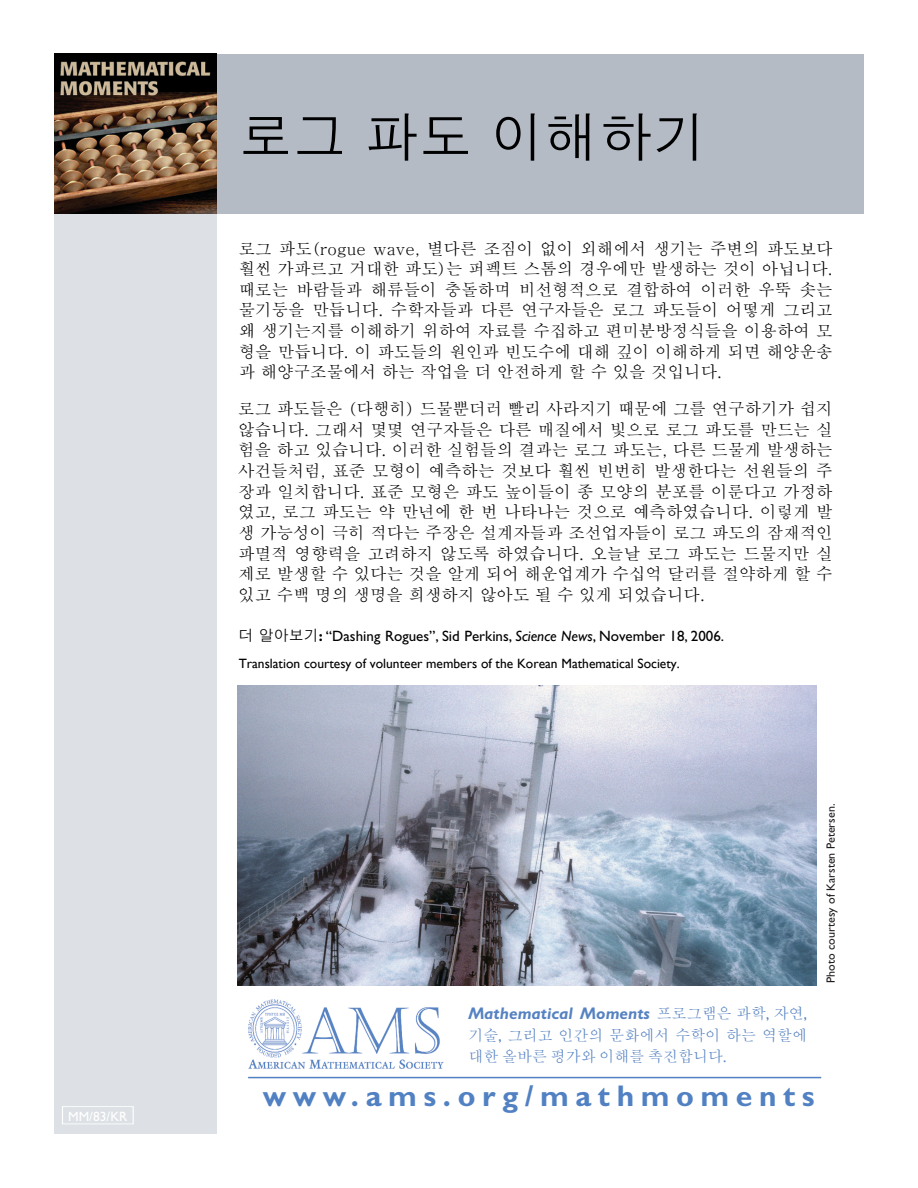
<style>
.page{position:relative;width:918px;height:1188px;background:#fff}
.page>*{position:absolute;margin:0;border:0;box-sizing:border-box;transform-origin:0 0}
.t1{font:300 54px "Adobe Gothic Std";color:#000}
.t2{font:700 30px "Gill Sans";letter-spacing:.22em;color:#5181c2}
.t3{font:italic 700 16.8px "Gill Sans";color:#5582c2}
.t4{font:500 16.5px/20.7px "Adobe Myungjo Std";color:#000;text-align:justify}
.t5{font:15px "Gill Sans";color:#000}
.t6{font:500 15px/21px "Adobe Myungjo Std";color:#5582c2}
.t7{font:13.5px "Gill Sans";color:#000}
.t8{font:13.5px "Gill Sans";color:#fff}
.photo_credit{font:12px "Gill Sans";color:#231f20}
.s1{font-style:inherit}
.s2{font-family:"Adobe Gothic Std";font-weight:300}
.s3{font-weight:700}
.s4{font-style:italic}
.s5{font-family:"Adobe Myungjo Std";font-weight:500;font-style:normal;font-size:15px}
.s6{font-weight:400;font-style:normal;font-size:15px}
.s7{font-family:"Gill Sans";font-weight:400}
</style>
<div class="page">
<div style="left:54px;top:54px;width:162px;height:1080px;background:#dde1e5"></div>
<div style="left:207px;top:54px;width:657px;height:160px;background:#b4bbc4"></div>
<img style="left:54px;top:54px;width:162px;height:160px">
<hr style="left:248px;top:1077px;width:573px;height:1px;background:#5181c2">
<img style="left:249px;top:999px;width:194px;height:69px">
<img style="left:238px;top:686px;width:579px;height:300px">
<div style="left:62px;top:1106px;width:72px;height:18px;border:1px solid #fff"></div>
<p class="t8" style="left:68px;top:1108px;width:61px">MM/83<span class="s1">/KR</span></p>
<h1 class="t1" style="left:239px;top:110px;width:469px">로그 파도 이해하기</h1>
<p class="t4" style="left:239px;top:238px;width:595px">로그 파도(rogue wave, 별다른 조짐이 없이 외해에서 생기는 주변의 파도보다 훨씬 가파르고 거대한 파도)는 퍼펙트 스톰의 경우에만 발생하는 것이 아닙니다. 때로는 바람들과 해류들이 충돌하며 비선형적으로 결합하여 이러한 우뚝 솟는 물기둥을 만듭니다. 수학자들과 다른 연구자들은 로그 파도들이 어떻게 그리고 왜 생기는지를 이해하기 위하여 자료를 수집하고 편미분방정식들을 이용하여 모 형을 만듭니다. 이 파도들의 원인과 빈도수에 대해 깊이 이해하게 되면 해양운송 과 해양구조물에서 하는 작업을 더 안전하게 할 수 있을 것입니다.</p>
<p class="t4" style="left:238px;top:399px;width:596px">로그 파도들은 (다행히) 드물뿐더러 빨리 사라지기 때문에 그를 연구하기가 쉽지 않습니다. 그래서 몇몇 연구자들은 다른 매질에서 빛으로 로그 파도를 만드는 실 험을 하고 있습니다. 이러한 실험들의 결과는 로그 파도는, 다른 드물게 발생하는 사건들처럼, 표준 모형이 예측하는 것보다 훨씬 빈번히 발생한다는 선원들의 주 장과 일치합니다. 표준 모형은 파도 높이들이 종 모양의 분포를 이룬다고 가정하 였고, 로그 파도는 약 만년에 한 번 나타나는 것으로 예측하였습니다. 이렇게 발 생 가능성이 극히 적다는 주장은 설계자들과 조선업자들이 로그 파도의 잠재적인 파멸적 영향력을 고려하지 않도록 하였습니다. 오늘날 로그 파도는 드물지만 실 제로 발생할 수 있다는 것을 알게 되어 해운업계가 수십억 달러를 절약하게 할 수 있고 수백 명의 생명을 희생하지 않아도 될 수 있게 되었습니다.</p>
<p class="t5" style="left:239px;top:627px;width:487px"><span class="s2">더 알아보기</span><span class="s3">:</span> “Dashing Rogues”, Sid Perkins, <span class="s4">Science News</span>, November 18, 2006.</p>
<p class="t7" style="left:239px;top:656px;width:443px">Translation courtesy of volunteer members of the Korean Mathematical Society.</p>
<p class="t3" style="left:468px;top:1004px;width:340px">Mathematical Moments <span class="s5">프로그램은 과학</span><span class="s6">,</span> <span class="s5">자연</span><span class="s6">,</span></p>
<p class="t6" style="left:468px;top:1025px;width:340px">기술<span class="s7">,</span> 그리고 인간의 문화에서 수학이 하는 역할에 대한 올바른 평가와 이해를 촉진합니다<span class="s7">.</span></p>
<p class="t2" style="left:263px;top:1078px;width:554px">www.ams.org/mathmoments</p>
<p class="photo_credit" style="left:824px;top:983px;width:181px;rotate:-90deg">Photo courtesy of Karsten Petersen.</p>
</div>
